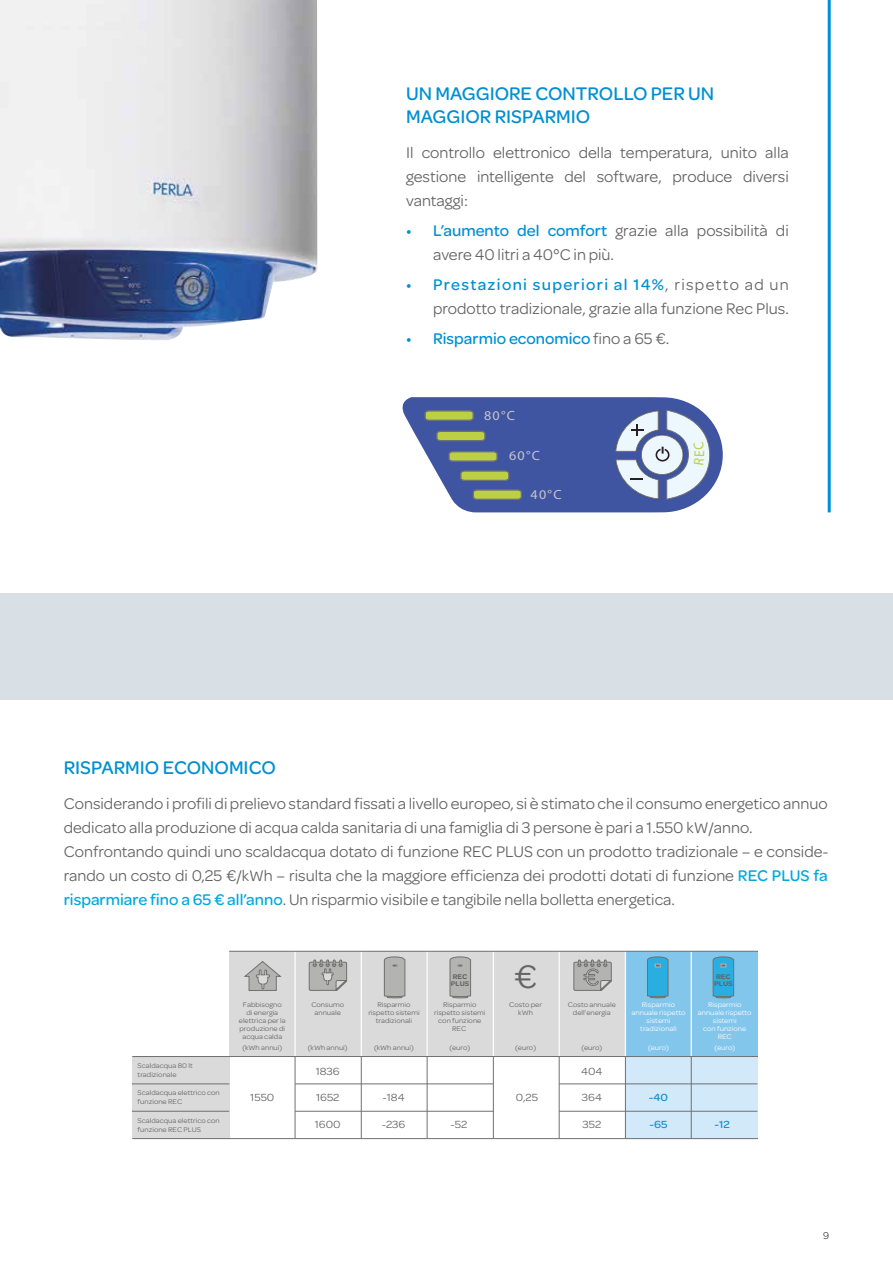
<style>
.page{position:relative;width:893px;height:1263px;background:#fff}
.page>*{position:absolute;margin:0;border:0;box-sizing:border-box;transform-origin:0 0}
.t1{font:34.8px "Omnes";color:#656464;scale:1.07 1}
.t2{font:500 19.5px/23.4px "Omnes";color:#0090d2}
.t3{font:16.5px/24px "Omnes";color:#646363}
.t4{font:500 16.5px "Omnes";color:#0090d2}
.t5{font:13.35px "Myriad Pro";color:#c6c6c6;scale:1.05 1}
.t6{font:11.1px "Omnes";color:#656464;scale:1.07 1}
.t7{font:500 11.1px "Omnes";color:#118fcf;scale:1.07 1}
.t8{font:300 10.5px "Omnes";color:#000}
.t9{font:7.2px/7.9px "Omnes";color:#656464;text-align:center;scale:1.07 1}
.t10{font:7.2px/7.9px "Omnes";color:#fff;text-align:center;scale:1.07 1}
.t11{font:600 7.2px/7.2px "Omnes";color:#656464;scale:1.07 1}
.s1{font-weight:500;color:#0090d2}
.s2{font-weight:400;color:#646363}
.s3{font-weight:500;color:#00a9df}
</style>
<div class="page">
<img style="left:0;top:0;width:317px;height:341px">
<hr style="left:828px;top:0;width:3px;height:512px;background:#0090d2">
<div style="left:0;top:593px;width:893px;height:106px;background:#d8e0e6"></div>
<div style="left:625px;top:951px;width:132px;height:105px;background:#83c6ec"></div>
<div style="left:625px;top:1056px;width:132px;height:82px;background:#d2e9f9"></div>
<div style="left:229px;top:951px;width:396px;height:105px;background:#dadada"></div>
<hr style="left:294px;top:951px;width:2px;height:106px;background:#fff">
<hr style="left:361px;top:951px;width:1px;height:106px;background:#fff">
<hr style="left:426px;top:951px;width:2px;height:106px;background:#fff">
<hr style="left:493px;top:951px;width:1px;height:106px;background:#fff">
<hr style="left:559px;top:951px;width:1px;height:106px;background:#fff">
<hr style="left:625px;top:951px;width:1px;height:106px;background:#fff">
<hr style="left:691px;top:951px;width:1px;height:106px;background:#fff">
<hr style="left:295px;top:1057px;width:1px;height:81px;background:#717070">
<hr style="left:361px;top:1057px;width:1px;height:81px;background:#717070">
<hr style="left:427px;top:1057px;width:1px;height:81px;background:#717070">
<hr style="left:493px;top:1057px;width:1px;height:81px;background:#717070">
<hr style="left:559px;top:1057px;width:1px;height:81px;background:#717070">
<hr style="left:625px;top:1057px;width:1px;height:81px;background:#717070">
<hr style="left:691px;top:1057px;width:1px;height:81px;background:#717070">
<div style="left:132px;top:1056px;width:97px;height:82px;background:#dadada"></div>
<svg style="left:384px;top:956px;width:21px;height:42px"></svg>
<svg style="left:449px;top:956px;width:22px;height:42px"></svg>
<hr style="left:229px;top:951px;width:529px;height:1px;background:#717070">
<hr style="left:132px;top:1056px;width:626px;height:1px;background:#717070">
<hr style="left:295px;top:1083px;width:198px;height:1px;background:#717070">
<hr style="left:295px;top:1111px;width:198px;height:1px;background:#717070">
<hr style="left:559px;top:1083px;width:198px;height:1px;background:#717070">
<hr style="left:559px;top:1111px;width:198px;height:1px;background:#717070">
<hr style="left:132px;top:1083px;width:97px;height:1px;background:#717070">
<hr style="left:132px;top:1111px;width:97px;height:1px;background:#717070">
<hr style="left:132px;top:1138px;width:626px;height:1px;background:#717070">
<svg style="left:647px;top:956px;width:21px;height:42px"></svg>
<svg style="left:712px;top:956px;width:22px;height:42px"></svg>
<svg style="left:244px;top:961px;width:37px;height:30px"></svg>
<svg style="left:309px;top:960px;width:38px;height:31px"></svg>
<svg style="left:573px;top:960px;width:39px;height:31px"></svg>
<svg style="left:402px;top:397px;width:321px;height:115px"></svg>
<p class="t2" style="left:406px;top:82px;width:310px">UN MAGGIORE CONTROLLO PER UN<br>MAGGIOR RISPARMIO</p>
<p class="t3" style="left:406px;top:141px;width:384px;text-align:justify">Il controllo elettronico della temperatura, unito alla gestione intelligente del software, produce diversi vantaggi:</p>
<p class="t3" style="left:433px;top:219px;width:357px;text-indent:-27px"><span class="s1">• L’aumento del comfort</span> grazie alla possibilità di avere 40 litri a 40°C in più.</p>
<p class="t3" style="left:406px;top:273px;width:384px;text-align:right"><span class="s1">• Prestazioni superiori al 14%</span>, rispetto ad un prodotto tradizionale, grazie alla funzione Rec Plus.</p>
<p class="t4" style="left:406px;top:329px;width:265px">• Risparmio economico <span class="s2">fino a 65 €.</span></p>
<p class="t5" style="left:484px;top:407px;width:31px">80°C</p>
<p class="t5" style="left:509px;top:447px;width:31px">60°C</p>
<p class="t5" style="left:531px;top:487px;width:31px">40°C</p>
<p class="t2" style="left:64px;top:756px;width:214px">RISPARMIO ECONOMICO</p>
<p class="t3" style="left:64px;top:791px;width:766px">Considerando i profili di prelievo standard fissati a livello europeo, si è stimato che il consumo energetico annuo dedicato alla produzione di acqua calda sanitaria di una famiglia di 3 persone è pari a 1.550 kW/anno.<br>Confrontando quindi uno scaldacqua dotato di funzione REC PLUS con un prodotto tradizionale – e conside&shy;rando un costo di 0,25 €/kWh – risulta che la maggiore efficienza dei prodotti dotati di funzione <span class="s3">REC PLUS fa risparmiare fino a 65 € all’anno</span>. Un risparmio visibile e tangibile nella bolletta energetica.</p>
<p class="t9" style="left:138px;top:1061px;width:53px;line-height:8.7px;text-align:left">Scaldacqua 80 lt tradizionale</p>
<p class="t9" style="left:138px;top:1088px;width:78px;line-height:8.7px;text-align:left">Scaldacqua elettrico con funzione REC</p>
<p class="t9" style="left:138px;top:1116px;width:78px;line-height:8.7px;text-align:left">Scaldacqua elettrico con funzione REC PLUS</p>
<p class="t9" style="left:239px;top:1001px;width:45px">Fabbisogno<br>di energia elettrica per la produzione di acqua calda</p>
<p class="t9" style="left:242px;top:1044px;width:39px">(kWh annui)</p>
<p class="t9" style="left:311px;top:1001px;width:32px">Consumo annuale</p>
<p class="t9" style="left:308px;top:1044px;width:39px">(kWh annui)</p>
<p class="t6" style="left:316px;top:1064px;width:24px">1836</p>
<p class="t9" style="left:368px;top:1001px;width:49px">Risparmio rispetto sistemi tradizionali</p>
<p class="t9" style="left:374px;top:1044px;width:39px">(kWh annui)</p>
<h1 class="t1" style="left:514px;top:957px;width:23px">€</h1>
<p class="t11" style="left:451px;top:973px;width:19px">REC<br>PLUS</p>
<p class="t11" style="left:714px;top:973px;width:19px">REC<br>PLUS</p>
<p class="t9" style="left:434px;top:1001px;width:49px">Risparmio rispetto sistemi con funzione<br>REC</p>
<p class="t9" style="left:449px;top:1044px;width:21px">(euro)</p>
<p class="t9" style="left:509px;top:1001px;width:32px">Costo per kWh</p>
<p class="t9" style="left:515px;top:1044px;width:21px">(euro)</p>
<p class="t9" style="left:568px;top:1001px;width:46px">Costo annuale dell’energia</p>
<p class="t9" style="left:581px;top:1044px;width:21px">(euro)</p>
<p class="t6" style="left:581px;top:1065px;width:21px">404</p>
<p class="t10" style="left:632px;top:1001px;width:52px">Risparmio annuale rispetto sistemi tradizionali</p>
<p class="t10" style="left:648px;top:1044px;width:21px">(euro)</p>
<p class="t10" style="left:698px;top:1001px;width:52px">Risparmio annuale rispetto sistemi<br>con funzione<br>REC</p>
<p class="t10" style="left:714px;top:1044px;width:21px">(euro)</p>
<p class="t6" style="left:250px;top:1091px;width:24px">1550</p>
<p class="t6" style="left:516px;top:1091px;width:22px">0,25</p>
<p class="t6" style="left:316px;top:1091px;width:23px">1652</p>
<p class="t6" style="left:383px;top:1091px;width:22px">-184</p>
<p class="t6" style="left:382px;top:1118px;width:24px">-236</p>
<p class="t6" style="left:451px;top:1118px;width:17px">-52</p>
<p class="t6" style="left:315px;top:1118px;width:26px">1600</p>
<p class="t6" style="left:582px;top:1091px;width:20px">364</p>
<p class="t6" style="left:582px;top:1118px;width:19px">352</p>
<p class="t7" style="left:649px;top:1091px;width:19px">-40</p>
<p class="t7" style="left:649px;top:1118px;width:18px">-65</p>
<p class="t7" style="left:715px;top:1118px;width:16px">-12</p>
<p class="t8" style="left:823px;top:1230px;width:8px">9</p>
</div>
